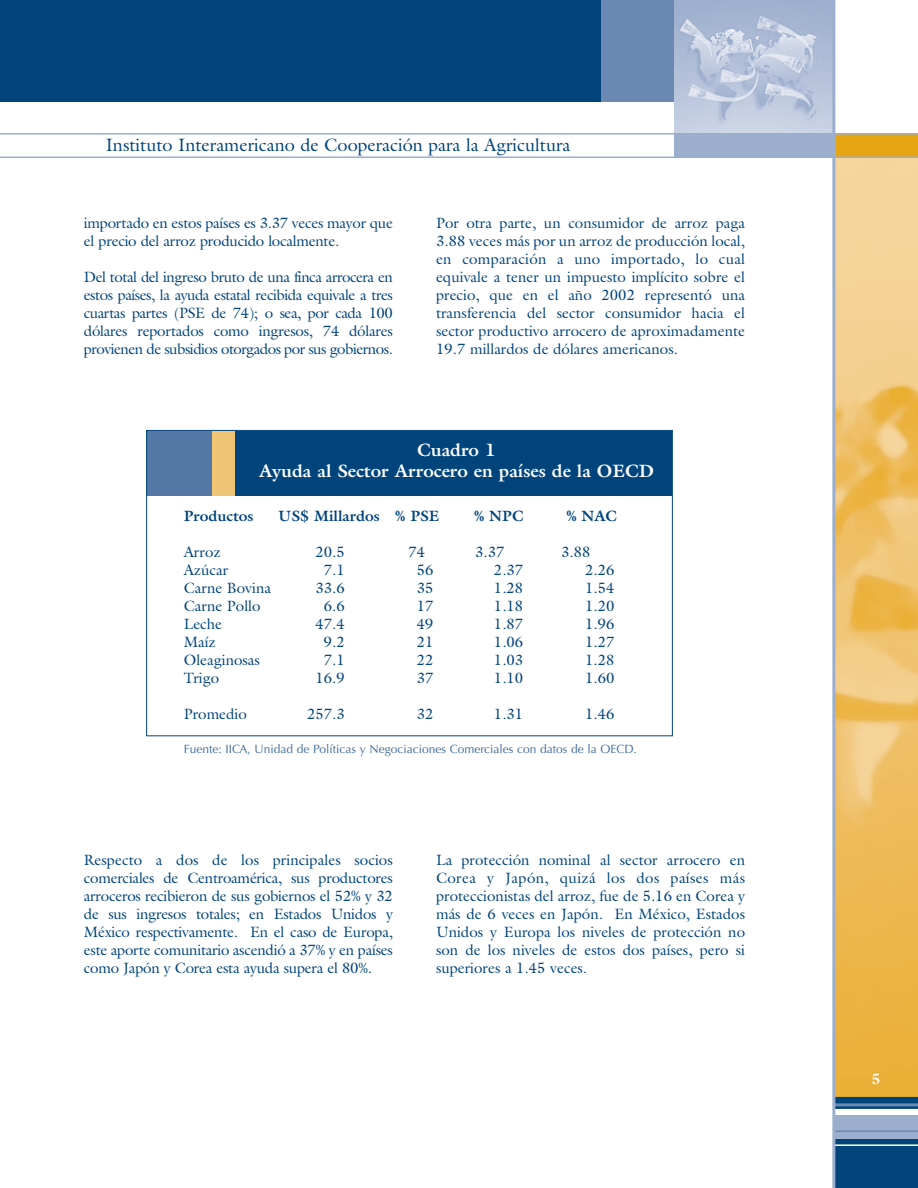
<style>
.page{position:relative;width:918px;height:1188px;background:#fff}
.page>*{position:absolute;margin:0;border:0;box-sizing:border-box;transform-origin:0 0}
.t1{font:18px "Galliard";color:#00447c}
.t2{font:700 18px/21.6px "Galliard";color:#fff;text-align:center}
.t3{font:15px/18px "Galliard";color:#00447c;text-align:justify}
.t4{font:700 15px "Galliard";color:#00447c}
.t5{font:700 15px "Galliard";color:#fff}
.t6{font:12px "Optima";color:#3c699b}
</style>
<div class="page">
<div style="left:146px;top:431px;width:526px;height:64px;background:#00447c"></div>
<div style="left:146px;top:431px;width:89px;height:64px;background:#f0c475"></div>
<div style="left:146px;top:431px;width:66px;height:64px;background:#5478a6"></div>
<div style="left:146px;top:430px;width:527px;height:306px;border:1px solid #00447c"></div>
<div style="left:835px;top:134px;width:83px;height:966px;background:#e7a513"></div>
<img style="left:835px;top:158px;width:83px;height:939px">
<div style="left:601px;top:0;width:158px;height:102px;background:#6a88b2"></div>
<img style="left:674px;top:0;width:158px;height:133px">
<div style="left:834px;top:1138px;width:84px;height:50px;background:#00447c"></div>
<svg style="left:835px;top:1097px;width:83px;height:12px"></svg>
<div style="left:0;top:0;width:601px;height:102px;background:#00447c"></div>
<div style="left:834px;top:1116px;width:84px;height:23px;background:#9caecd"></div>
<hr style="left:835px;top:1103px;width:83px;height:3px;background:#6a88b2">
<hr style="left:835px;top:1131px;width:83px;height:1px;background:#6a88b2">
<hr style="left:835px;top:1144px;width:83px;height:2px;background:#fff">
<hr style="left:832px;top:0;width:3px;height:1188px;background:#9caecd">
<div style="left:674px;top:133px;width:159px;height:25px;background:#9caecd"></div>
<hr style="left:0;top:156px;width:918px;height:2px;background:#9caecd">
<hr style="left:0;top:133px;width:918px;height:2px;background:#9caecd">
<p class="t1" style="left:106px;top:138px;width:466px">Instituto Interamericano de Cooperación para la Agricultura</p>
<p class="t3" style="left:84px;top:216px;width:311px">importado en estos países es 3.37 veces mayor que el precio del arroz producido localmente.</p>
<p class="t3" style="left:84px;top:270px;width:310px">Del total del ingreso bruto de una finca arrocera en estos países, la ayuda estatal recibida equivale a tres cuartas partes (PSE de 74); o sea, por cada 100 dólares reportados como ingresos, 74 dólares provienen de subsidios otorgados por sus gobiernos.</p>
<p class="t3" style="left:436px;top:216px;width:311px">Por otra parte, un consumidor de arroz paga 3.88 veces más por un arroz de producción local, en comparación a uno importado, lo cual equivale a tener un impuesto implícito sobre el precio, que en el año 2002 representó una transferencia del sector consumidor hacia el sector productivo arrocero de aproximadamente 19.7 millardos de dólares americanos.</p>
<p class="t2" style="left:259px;top:441px;width:396px">Cuadro 1<br>Ayuda al Sector Arrocero en países de la OECD</p>
<p class="t4" style="left:184px;top:510px;width:71px">Productos</p>
<p class="t4" style="left:278px;top:510px;width:163px">US$ Millardos % PSE</p>
<p class="t4" style="left:474px;top:510px;width:51px">% NPC</p>
<p class="t4" style="left:566px;top:510px;width:52px">% NAC</p>
<p class="t3" style="left:184px;top:545px;width:38px">Arroz</p>
<p class="t3" style="left:315px;top:545px;width:31px">20.5</p>
<p class="t3" style="left:409px;top:545px;width:18px">74</p>
<p class="t3" style="left:475px;top:545px;width:31px">3.37</p>
<p class="t3" style="left:561px;top:545px;width:31px">3.88</p>
<p class="t3" style="left:184px;top:563px;width:46px">Azúcar</p>
<p class="t3" style="left:324px;top:563px;width:22px">7.1</p>
<p class="t3" style="left:417px;top:563px;width:18px">56</p>
<p class="t3" style="left:494px;top:563px;width:31px">2.37</p>
<p class="t3" style="left:585px;top:563px;width:31px">2.26</p>
<p class="t3" style="left:184px;top:581px;width:89px">Carne Bovina</p>
<p class="t3" style="left:315px;top:581px;width:31px">33.6</p>
<p class="t3" style="left:417px;top:581px;width:18px">35</p>
<p class="t3" style="left:494px;top:581px;width:31px">1.28</p>
<p class="t3" style="left:585px;top:581px;width:31px">1.54</p>
<p class="t3" style="left:184px;top:599px;width:78px">Carne Pollo</p>
<p class="t3" style="left:324px;top:599px;width:22px">6.6</p>
<p class="t3" style="left:417px;top:599px;width:18px">17</p>
<p class="t3" style="left:494px;top:599px;width:31px">1.18</p>
<p class="t3" style="left:585px;top:599px;width:31px">1.20</p>
<p class="t3" style="left:184px;top:617px;width:40px">Leche</p>
<p class="t3" style="left:315px;top:617px;width:31px">47.4</p>
<p class="t3" style="left:417px;top:617px;width:18px">49</p>
<p class="t3" style="left:494px;top:617px;width:31px">1.87</p>
<p class="t3" style="left:585px;top:617px;width:31px">1.96</p>
<p class="t3" style="left:184px;top:635px;width:34px">Maíz</p>
<p class="t3" style="left:324px;top:635px;width:22px">9.2</p>
<p class="t3" style="left:417px;top:635px;width:18px">21</p>
<p class="t3" style="left:494px;top:635px;width:31px">1.06</p>
<p class="t3" style="left:585px;top:635px;width:31px">1.27</p>
<p class="t3" style="left:184px;top:653px;width:78px">Oleaginosas</p>
<p class="t3" style="left:324px;top:653px;width:22px">7.1</p>
<p class="t3" style="left:417px;top:653px;width:18px">22</p>
<p class="t3" style="left:494px;top:653px;width:31px">1.03</p>
<p class="t3" style="left:585px;top:653px;width:31px">1.28</p>
<p class="t3" style="left:184px;top:671px;width:37px">Trigo</p>
<p class="t3" style="left:315px;top:671px;width:31px">16.9</p>
<p class="t3" style="left:417px;top:671px;width:18px">37</p>
<p class="t3" style="left:494px;top:671px;width:31px">1.10</p>
<p class="t3" style="left:585px;top:671px;width:31px">1.60</p>
<p class="t3" style="left:184px;top:707px;width:65px">Promedio</p>
<p class="t3" style="left:307px;top:707px;width:39px">257.3</p>
<p class="t3" style="left:417px;top:707px;width:18px">32</p>
<p class="t3" style="left:494px;top:707px;width:31px">1.31</p>
<p class="t3" style="left:585px;top:707px;width:31px">1.46</p>
<p class="t6" style="left:184px;top:744px;width:455px">Fuente: IICA, Unidad de Políticas y Negociaciones Comerciales con datos de la OECD.</p>
<p class="t3" style="left:84px;top:852px;width:311px">Respecto a dos de los principales socios comerciales de Centroamérica, sus productores arroceros recibieron de sus gobiernos el 52% y 32 de sus ingresos totales; en Estados Unidos y México respectivamente. En el caso de Europa, este aporte comunitario ascendió a 37% y en países como Japón y Corea esta ayuda supera el 80%.</p>
<p class="t3" style="left:436px;top:852px;width:311px">La protección nominal al sector arrocero en Corea y Japón, quizá los dos países más proteccionistas del arroz, fue de 5.16 en Corea y más de 6 veces en Japón. En México, Estados Unidos y Europa los niveles de protección no son de los niveles de estos dos países, pero si superiores a 1.45 veces.</p>
<p class="t5" style="left:872px;top:1073px;width:10px">5</p>
</div>
